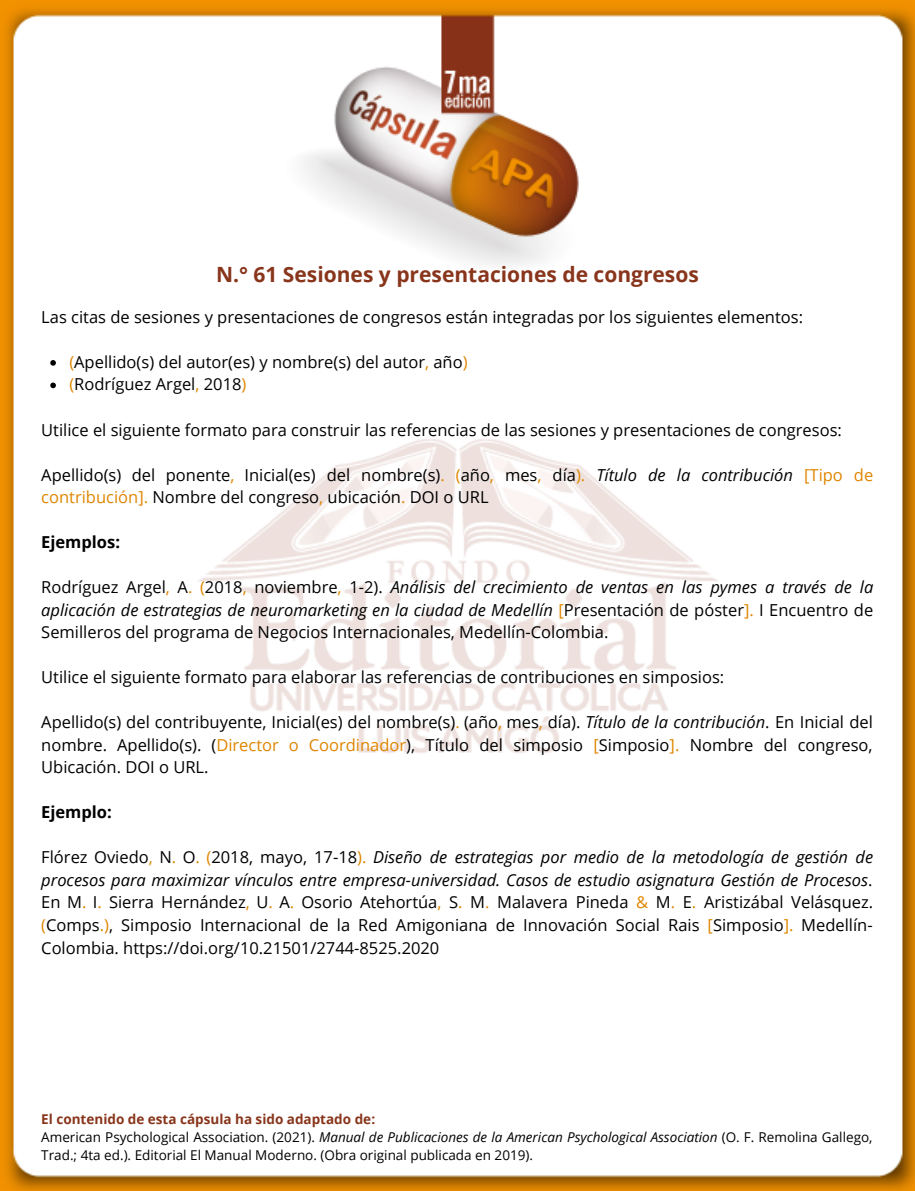
<style>
.page{position:relative;width:915px;height:1191px;background:#fff}
.page>*{position:absolute;margin:0;border:0;box-sizing:border-box;transform-origin:0 0}
.t1{font:700 21px "Open Sans";color:#88351b}
.t2{font:16.5px/22.5px "Open Sans";color:#000;text-align:justify}
.t3{font:700 16.5px "Open Sans";color:#000}
.t4{font:13.5px/18px "Open Sans";color:#000}
.s1{color:#df8601}
.s2{font-style:italic}
.s3{font-weight:700;color:#88351b}
</style>
<div class="page">
<img style="left:0;top:0;width:915px;height:1190px">
<svg style="left:50px;top:360px;width:6px;height:5px"></svg>
<svg style="left:50px;top:382px;width:6px;height:6px"></svg>
<p class="t1" style="left:216px;top:259px;width:484px">N.° 61 Sesiones y presentaciones de congresos</p>
<p class="t2" style="left:41px;top:305px;width:763px">Las citas de sesiones y presentaciones de congresos están integradas por los siguientes elementos:</p>
<p class="t2" style="left:69px;top:350px;width:400px"><span class="s1">(</span>Apellido(s) del autor(es) y nombre(s) del autor<span class="s1">,</span> año<span class="s1">) (</span>Rodríguez Argel<span class="s1">,</span> 2018<span class="s1">)</span></p>
<p class="t2" style="left:41px;top:418px;width:802px">Utilice el siguiente formato para construir las referencias de las sesiones y presentaciones de congresos:</p>
<p class="t2" style="left:41px;top:463px;width:833px">Apellido(s) del ponente<span class="s1">,</span> Inicial(es) del nombre(s)<span class="s1">. (</span>año<span class="s1">,</span> mes<span class="s1">,</span> día<span class="s1">).</span> <span class="s2">Título de la contribución</span> <span class="s1">[Tipo de contribución].</span> Nombre del congreso<span class="s1">,</span> ubicación<span class="s1">.</span> DOI o URL</p>
<p class="t3" style="left:41px;top:530px;width:80px">Ejemplos:</p>
<p class="t2" style="left:41px;top:575px;width:833px">Rodríguez Argel<span class="s1">,</span> A<span class="s1">. (</span>2018<span class="s1">,</span> noviembre<span class="s1">,</span> 1-2). <span class="s2">Análisis del crecimiento de ventas en las pymes a través de la aplicación de estrategias de neuromarketing en la ciudad de Medellín</span> <span class="s1">[</span>Presentación de póster<span class="s1">].</span> I Encuentro de Semilleros del programa de Negocios Internacionales, Medellín-Colombia.</p>
<p class="t2" style="left:41px;top:665px;width:684px">Utilice el siguiente formato para elaborar las referencias de contribuciones en simposios:</p>
<p class="t2" style="left:41px;top:710px;width:833px">Apellido(s) del contribuyente, Inicial(es) del nombre(s)<span class="s1">.</span> (año<span class="s1">,</span> mes<span class="s1">,</span> día). <span class="s2">Título de la contribución</span>. En Inicial del nombre. Apellido(s). (<span class="s1">Director o Coordinador</span>), Título del simposio <span class="s1">[</span>Simposio<span class="s1">].</span> Nombre del congreso, Ubicación. DOI o URL.</p>
<p class="t3" style="left:41px;top:800px;width:72px">Ejemplo:</p>
<p class="t2" style="left:41px;top:845px;width:833px">Flórez Oviedo<span class="s1">,</span> N<span class="s1">.</span> O<span class="s1">. (</span>2018, mayo, 17-18<span class="s1">).</span> <span class="s2">Diseño de estrategias por medio de la metodología de gestión de procesos para maximizar vínculos entre empresa-universidad. Casos de estudio asignatura Gestión de Procesos</span>.<br>En M<span class="s1">.</span> I<span class="s1">.</span> Sierra Hernández<span class="s1">,</span> U<span class="s1">.</span> A<span class="s1">.</span> Osorio Atehortúa<span class="s1">,</span> S<span class="s1">.</span> M<span class="s1">.</span> Malavera Pineda <span class="s1">&amp;</span> M<span class="s1">.</span> E<span class="s1">.</span> Aristizábal Velásquez. <span class="s1">(</span>Comps<span class="s1">.)</span>, Simposio Internacional de la Red Amigoniana de Innovación Social Rais <span class="s1">[</span>Simposio<span class="s1">].</span> Medellín-Colombia. https://doi.org/10.21501/2744-8525.2020</p>
<p class="t4" style="left:41px;top:1109px;width:832px"><span class="s3">El contenido de esta cápsula ha sido adaptado de:<br></span>American Psychological Association. (2021). <span class="s2">Manual de Publicaciones de la American Psychological Association</span> (O. F. Remolina Gallego,<br>Trad.; 4ta ed.). Editorial El Manual Moderno. (Obra original publicada en 2019).</p>
</div>
